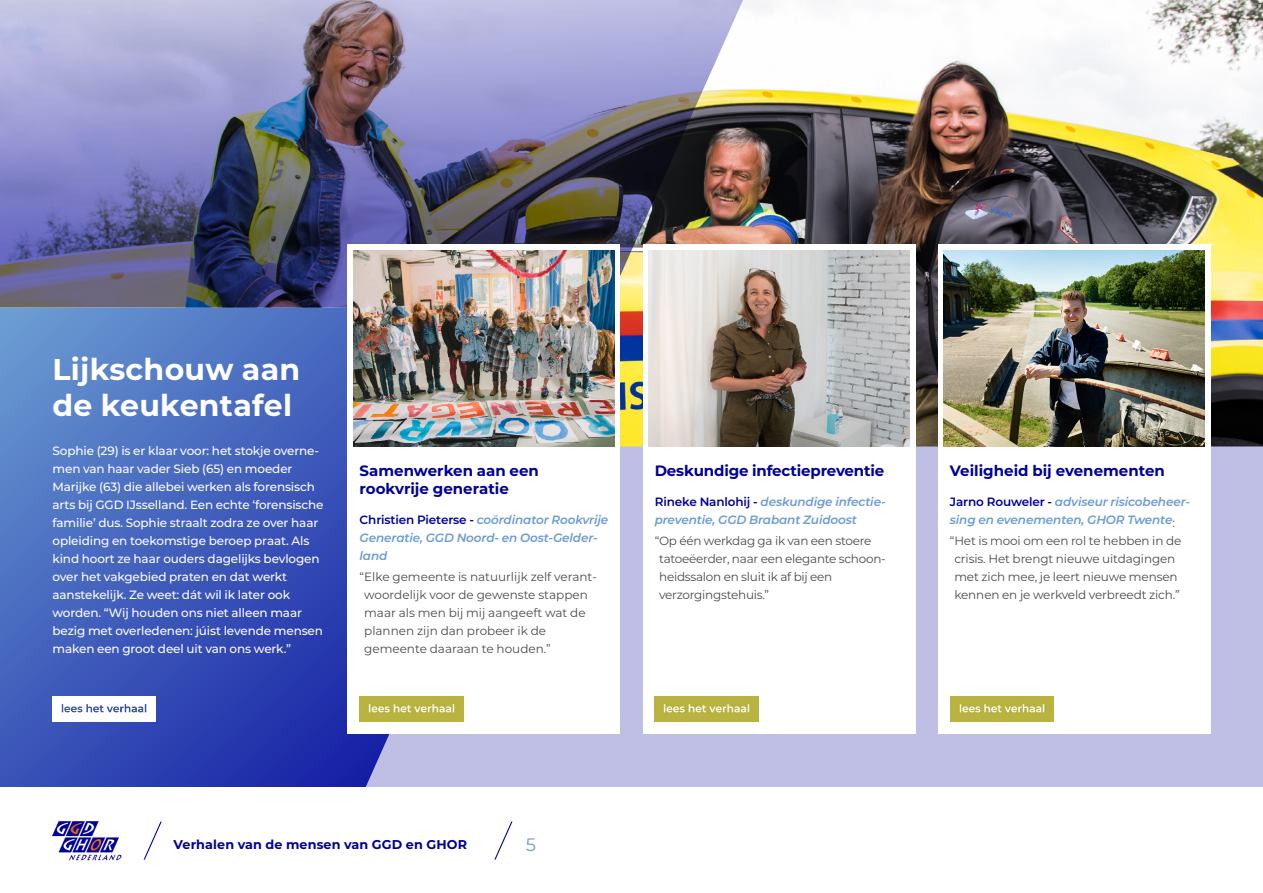
<style>
.page{position:relative;width:1263px;height:893px;background:#fff}
.page>*{position:absolute;margin:0;border:0;box-sizing:border-box;transform-origin:0 0}
.t1{font:700 30px/36px "Montserrat";letter-spacing:.01em;color:#fff}
.t2{font:18px "Montserrat";color:#6b9cd2}
.t3{font:700 15px/18px "Montserrat";color:#009}
.t4{font:700 12.75px "Montserrat";letter-spacing:.01em;color:#009}
.t5{font:500 12px/18px "Montserrat";letter-spacing:-.01em;color:#fff}
.t6{font:12px/18px "Montserrat";letter-spacing:-.01em;color:#4b4b4d}
.t7{font:italic 600 12px/18px "Montserrat";letter-spacing:-.01em;color:#6b9cd2}
.s1{font-style:normal;color:#009}
.s2{font-weight:400;font-style:normal;color:#4b4b4d}
</style>
<div class="page">
<div style="left:579px;top:446px;width:684px;height:341px;background:#bfbfe5"></div>
<img style="left:620px;top:0;width:643px;height:446px">
<img style="left:0;top:0;width:752px;height:308px">
<svg style="left:0;top:308px;width:579px;height:479px;background:#4965be"></svg>
<div style="left:348px;top:245px;width:272px;height:489px;background:#fff"></div>
<img style="left:353px;top:251px;width:261px;height:195px">
<img style="left:360px;top:697px;width:103px;height:25px">
<div style="left:643px;top:245px;width:272px;height:489px;background:#fff"></div>
<img style="left:648px;top:251px;width:261px;height:195px">
<img style="left:655px;top:697px;width:103px;height:25px">
<div style="left:938px;top:245px;width:272px;height:489px;background:#fff"></div>
<img style="left:944px;top:251px;width:261px;height:195px">
<img style="left:950px;top:697px;width:103px;height:25px">
<img style="left:52px;top:697px;width:104px;height:25px">
<svg style="left:143px;top:821px;width:19px;height:39px"></svg>
<svg style="left:494px;top:821px;width:19px;height:39px"></svg>
<img style="left:52px;top:821px;width:70px;height:40px">
<h1 class="t1" style="left:52px;top:349px;width:249px">Lijkschouw aan de keukentafel</h1>
<p class="t5" style="left:52px;top:441px;width:273px">Sophie (29) is er klaar voor: het stokje overne&shy;men van haar vader Sieb (65) en moeder Marijke (63) die allebei werken als forensisch arts bij GGD IJsselland. Een echte ‘forensische familie’ dus. Sophie straalt zodra ze over haar opleiding en toekomstige beroep praat. Als kind hoort ze haar ouders dagelijks bevlogen over het vakgebied praten en dat werkt aanstekelijk. Ze weet: dát wil ik later ook worden. “Wij houden ons niet alleen maar bezig met overledenen: júist levende mensen maken een groot deel uit van ons werk.”</p>
<p class="t3" style="left:360px;top:460px;width:181px">Samenwerken aan een rookvrije generatie</p>
<p class="t7" style="left:360px;top:510px;width:250px"><span class="s1">Christien Pieterse -</span> coördinator Rookvrije<br>Generatie, GGD Noord- en Oost-Gelder&shy;land</p>
<p class="t6" style="left:364px;top:567px;width:234px;text-indent:-5px">“Elke gemeente is natuurlijk zelf verant&shy;woordelijk voor de gewenste stappen maar als men bij mij aangeeft wat de plannen zijn dan probeer ik de gemeente daaraan te houden.”</p>
<p class="t3" style="left:655px;top:460px;width:231px">Deskundige infectiepreventie</p>
<p class="t7" style="left:655px;top:492px;width:232px"><span class="s1">Rineke Nanlohij -</span> deskundige infectie&shy;preventie, GGD Brabant Zuidoost</p>
<p class="t6" style="left:659px;top:531px;width:228px;text-indent:-4px">“Op één werkdag ga ik van een stoere tatoeëerder, naar een elegante schoon&shy;heidssalon en sluit ik af bij een verzorgingstehuis.”</p>
<p class="t3" style="left:950px;top:460px;width:217px">Veiligheid bij evenementen</p>
<p class="t7" style="left:950px;top:492px;width:242px"><span class="s1">Jarno Rouweler -</span> adviseur risicobeheer&shy;sing en evenementen, GHOR Twente<span class="s2">:</span></p>
<p class="t6" style="left:950px;top:531px;width:233px;text-align:center">“Het is mooi om een rol te hebben in de crisis. Het brengt nieuwe uitdagingen met zich mee, je leert nieuwe mensen kennen en je werkveld verbreedt zich.”</p>
<p class="t4" style="left:174px;top:835px;width:295px">Verhalen van de mensen van GGD en GHOR</p>
<h2 class="t2" style="left:526px;top:832px;width:12px">5</h2>
</div>
